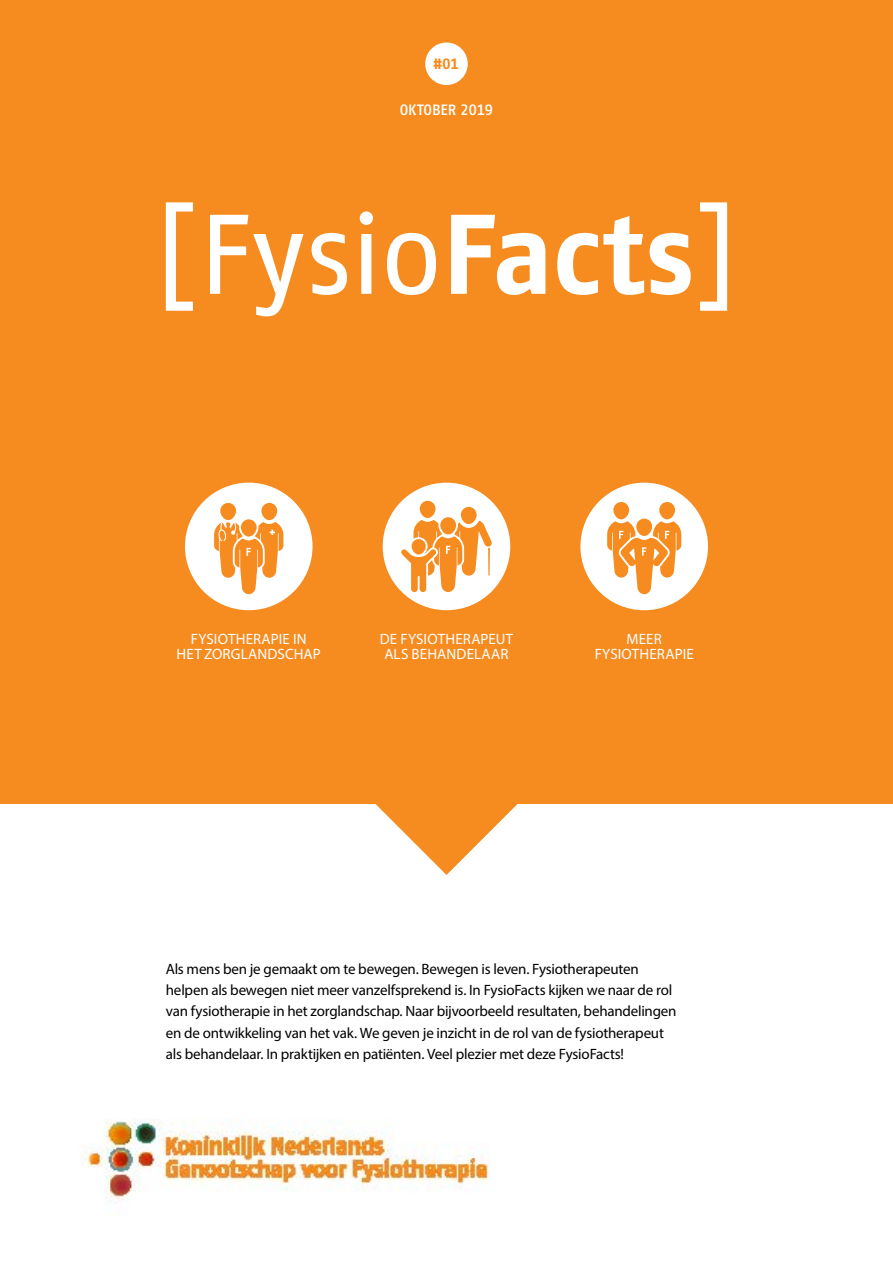
<style>
.page{position:relative;width:893px;height:1263px;background:#fff}
.page>*{position:absolute;margin:0;border:0;box-sizing:border-box;transform-origin:0 0}
.t1{font:15px/21.3px "Myriad Pro";letter-spacing:-.015em;color:#000}
.t2{font:15px/15px "Myriad Pro";letter-spacing:.01em;color:#fff;text-align:center}
.t3{font:500 15px "Fago No Tf";letter-spacing:-.01em;color:#fff}
.t4{font:700 15px "Fago No Tf";color:#f68b1f}
</style>
<div class="page">
<div style="left:0;top:0;width:893px;height:804px;background:#f68b1f"></div>
<div style="left:185px;top:483px;width:128px;height:127px;background:#fff;border-radius:50%"></div>
<svg style="left:214px;top:503px;width:69px;height:91px"></svg>
<div style="left:580px;top:483px;width:128px;height:127px;background:#fff;border-radius:50%"></div>
<div style="left:659px;top:502px;width:16px;height:17px;background:#f68b1f;border-radius:50%"></div>
<div style="left:613px;top:502px;width:16px;height:17px;background:#f68b1f;border-radius:50%"></div>
<svg style="left:607px;top:521px;width:74px;height:73px"></svg>
<div style="left:636px;top:519px;width:16px;height:17px;background:#f68b1f;border-radius:50%"></div>
<svg style="left:166px;top:202px;width:561px;height:114px"></svg>
<img style="left:80px;top:1119px;width:410px;height:84px">
<div style="left:425px;top:43px;width:43px;height:42px;background:#fff;border-radius:50%"></div>
<svg style="left:375px;top:804px;width:143px;height:71px"></svg>
<div style="left:383px;top:483px;width:127px;height:127px;background:#fff;border-radius:50%"></div>
<div style="left:420px;top:501px;width:15px;height:17px;background:#f68b1f;border-radius:50%"></div>
<div style="left:461px;top:507px;width:16px;height:17px;background:#f68b1f;border-radius:50%"></div>
<svg style="left:440px;top:517px;width:16px;height:17px"></svg>
<svg style="left:401px;top:520px;width:91px;height:72px"></svg>
<p class="t4" style="left:434px;top:55px;width:27px">#01</p>
<p class="t3" style="left:400px;top:101px;width:95px">OKTOBER 2019</p>
<p class="t2" style="left:177px;top:631px;width:146px">FYSIOTHERAPIE IN<br>HET ZORGLANDSCHAP</p>
<p class="t2" style="left:595px;top:631px;width:101px">MEER<br>FYSIOTHERAPIE</p>
<p class="t2" style="left:380px;top:631px;width:135px">DE FYSIOTHERAPEUT<br>ALS BEHANDELAAR</p>
<p class="t1" style="left:166px;top:958px;width:512px">Als mens ben je gemaakt om te bewegen. Bewegen is leven. Fysiotherapeuten helpen als bewegen niet meer vanzelfsprekend is. In FysioFacts kijken we naar de rol van fysiotherapie in het zorglandschap. Naar bijvoorbeeld resultaten, behandelingen en de ontwikkeling van het vak. We geven je inzicht in de rol van de fysiotherapeut als behandelaar. In praktijken en patiënten. Veel plezier met deze FysioFacts!</p>
</div>
